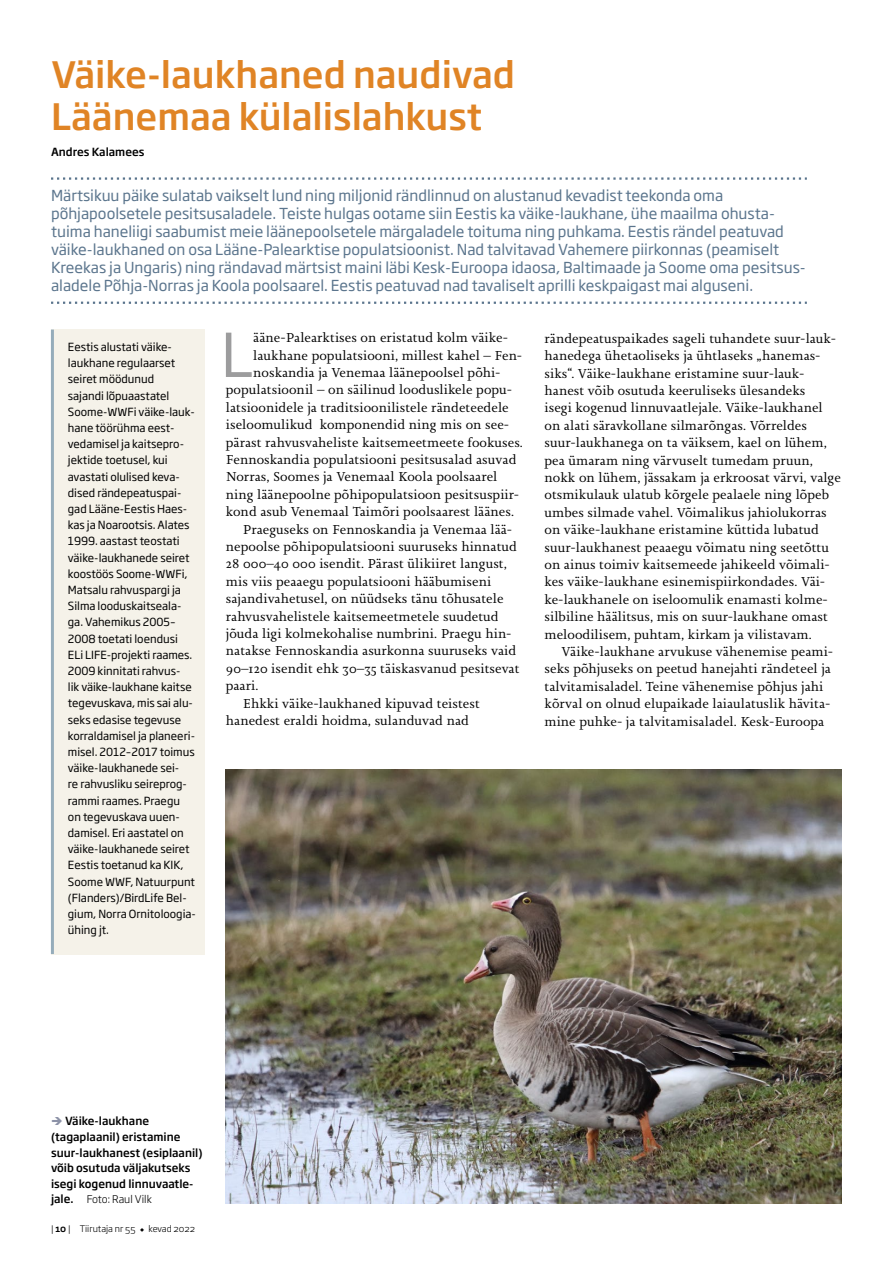
<style>
.page{position:relative;width:893px;height:1263px;background:#fff}
.page>*{position:absolute;margin:0;border:0;box-sizing:border-box;transform-origin:0 0}
.Tekst_dropcap_3{font:59.7px "Soho Gothic Pro";color:#9c9c9d}
.Pealkiri{font:500 36px/42px "Soho Gothic Pro";color:#e08425}
.Kokkuvõte{font:15px/18px "Soho Gothic Pro";color:#5b758d}
.Tekst_taandega{font:13.5px/17.4px "Joanna Nova W06";letter-spacing:.005em;color:#000}
.Tekst_dropcap_3-2{font:13.5px "Joanna Nova W06";letter-spacing:.005em;color:#000}
.Tekst{font:11.1px/16.2px "Soho Gothic Pro";color:#000}
.Foto_allkiri_noolega{font:500 11.1px/15.6px "Soho Gothic Pro";color:#000}
.Autor{font:500 11.1px "Soho Gothic Pro";color:#000}
.Foto_allkiri_noolega-2{font:300 10.5px "Soho Gothic Pro";color:#000}
.t1{font:300 9px "Soho Gothic Pro";color:#000}
.s1{color:#8c92a7}
.s2{font-weight:500;font-size:11.1px}
.s3{font-weight:500}
.s4{font-family:"Alegreya Sans";font-weight:800}
</style>
<div class="page">
<svg style="left:51px;top:177px;width:756px;height:3px"></svg>
<svg style="left:51px;top:302px;width:756px;height:2px"></svg>
<div style="left:51px;top:330px;width:154px;height:625px;background:#f5f2e9"></div>
<hr style="left:51px;top:330px;width:3px;height:624px;background:#95acba">
<img style="left:226px;top:770px;width:616px;height:433px">
<p class="Pealkiri" style="left:51px;top:51px;width:465px">Väike-laukhaned naudivad<br>Läänemaa külalislahkust</p>
<p class="Autor" style="left:51px;top:143px;width:95px">Andres Kalamees</p>
<p class="Kokkuvõte" style="left:51px;top:186px;width:756px">Märtsikuu päike sulatab vaikselt lund ning miljonid rändlinnud on alustanud kevadist teekonda oma põhjapoolsetele pesitsusaladele. Teiste hulgas ootame siin Eestis ka väike-laukhane, ühe maailma ohusta&shy;tuima haneliigi saabumist meie läänepoolsetele märgaladele toituma ning puhkama. Eestis rändel peatuvad väike-laukhaned on osa Lääne-Palearktise populatsioonist. Nad talvitavad Vahemere piirkonnas (peamiselt Kreekas ja Ungaris) ning rändavad märtsist maini läbi Kesk-Euroopa idaosa, Baltimaade ja Soome oma pesitsus&shy;aladele Põhja-Norras ja Koola poolsaarel. Eestis peatuvad nad tavaliselt aprilli keskpaigast mai alguseni.</p>
<p class="Tekst" style="left:68px;top:338px;width:130px">Eestis alustati väike&shy;laukhane regulaarset seiret möödunud<br>sajandi lõpuaastatel<br>Soome-WWFi väike-lauk&shy;hane töörühma eest&shy;vedamisel ja kaitsepro&shy;jektide toetusel, kui avastati olulised keva&shy;dised rändepeatuspai&shy;gad Lääne-Eestis Haes&shy;kas ja Noarootsis. Alates<br>1999. aastast teostati väike-laukhanede seiret koostöös Soome-WWFi,<br>Matsalu rahvuspargi ja<br>Silma looduskaitseala&shy;ga. Vahemikus 2005–<br>2008 toetati loendusi<br>ELi LIFE-projekti raames.<br>2009 kinnitati rahvus-<br>lik väike-laukhane kaitse tegevuskava, mis sai alu&shy;seks edasise tegevuse korraldamisel ja planeeri&shy;misel. 2012–2017 toimus väike-laukhanede sei-<br>re rahvusliku seireprog&shy;rammi raames. Praegu<br>on tegevuskava uuen&shy;damisel. Eri aastatel on väike-laukhanede seiret<br>Eestis toetanud ka KIK,<br>Soome WWF, Natuurpunt (Flanders)/BirdLife Bel&shy;gium, Norra Ornitoloogia&shy;ühing jt.</p>
<p class="Tekst_dropcap_3" style="left:221px;top:309px;width:34px">L</p>
<p class="Tekst_dropcap_3-2" style="left:253px;top:329px;width:256px">ääne-Palearktises on eristatud kolm väike-</p>
<p class="Tekst_dropcap_3-2" style="left:253px;top:346px;width:270px">laukhane populatsiooni, millest kahel – Fen-</p>
<p class="Tekst_dropcap_3-2" style="left:253px;top:364px;width:249px">noskandia ja Venemaa läänepoolsel põhi-</p>
<p class="Tekst_dropcap_3-2" style="left:226px;top:381px;width:288px">populatsioonil – on säilinud looduslikele popu-</p>
<p class="Tekst_dropcap_3-2" style="left:226px;top:398px;width:284px">latsioonidele ja traditsioonilistele rändeteedele</p>
<p class="Tekst_dropcap_3-2" style="left:226px;top:416px;width:285px">iseloomulikud komponendid ning mis on see-</p>
<p class="Tekst_dropcap_3-2" style="left:226px;top:433px;width:299px">pärast rahvusvaheliste kaitsemeetmeete fookuses.</p>
<p class="Tekst_dropcap_3-2" style="left:226px;top:451px;width:292px">Fennoskandia populatsiooni pesitsusalad asuvad</p>
<p class="Tekst_dropcap_3-2" style="left:226px;top:468px;width:273px">Norras, Soomes ja Venemaal Koola poolsaarel</p>
<p class="Tekst_dropcap_3-2" style="left:226px;top:485px;width:295px">ning läänepoolne põhipopulatsioon pesitsuspiir-</p>
<p class="Tekst_dropcap_3-2" style="left:226px;top:503px;width:290px">kond asub Venemaal Taimõri poolsaarest läänes.</p>
<p class="Tekst_taandega" style="left:226px;top:520px;width:295px;text-indent:17px">Praeguseks on Fennoskandia ja Venemaa lää&shy;nepoolse põhipopulatsiooni suuruseks hinnatud 28 000–40 000 isendit. Pärast ülikiiret langust, mis viis peaaegu populatsiooni hääbumiseni sajandivahetusel, on nüüdseks tänu tõhusatele rahvusvahelistele kaitsemeetmetele suudetud jõuda ligi kolmekohalise numbrini. Praegu hin&shy;natakse Fennoskandia asurkonna suuruseks vaid 90–120 isendit ehk 30–35 täiskasvanud pesitsevat paari.</p>
<p class="Tekst_taandega" style="left:226px;top:694px;width:256px;text-indent:17px">Ehkki väike-laukhaned kipuvad teistest hanedest eraldi hoidma, sulanduvad nad</p>
<p class="Tekst_taandega" style="left:544px;top:329px;width:298px">rändepeatuspaikades sageli tuhandete suur-lauk&shy;hanedega ühetaoliseks ja ühtlaseks „hanemas&shy;siks“. Väike-laukhane eristamine suur-lauk&shy;hanest võib osutuda keeruliseks ülesandeks<br>isegi kogenud linnuvaatlejale. Väike-laukhanel on alati säravkollane silmarõngas. Võrreldes suur-laukhanega on ta väiksem, kael on lühem, pea ümaram ning värvuselt tumedam pruun, nokk on lühem, jässakam ja erkroosat värvi, valge otsmikulauk ulatub kõrgele pealaele ning lõpeb umbes silmade vahel. Võimalikus jahiolukorras on väike-laukhane eristamine küttida lubatud suur-laukhanest peaaegu võimatu ning seetõttu on ainus toimiv kaitsemeede jahikeeld võimali&shy;kes väike-laukhane esinemispiirkondades. Väi&shy;ke-laukhanele on iseloomulik enamasti kolme&shy;silbiline häälitsus, mis on suur-laukhane omast meloodilisem, puhtam, kirkam ja vilistavam.</p>
<p class="Tekst_taandega" style="left:544px;top:643px;width:290px;text-indent:17px">Väike-laukhane arvukuse vähenemise peami&shy;seks põhjuseks on peetud hanejahti rändeteel ja talvitamisaladel. Teine vähenemise põhjus jahi kõrval on olnud elupaikade laiaulatuslik hävita&shy;mine puhke- ja talvitamisaladel. Kesk-Euroopa</p>
<p class="Foto_allkiri_noolega" style="left:51px;top:1113px;width:153px"><span class="s1">➔</span> Väike-laukhane (tagaplaanil) eristamine suur-laukhanest (esiplaanil) võib osutuda väljakutseks isegi kogenud linnuvaatle-</p>
<p class="Foto_allkiri_noolega-2" style="left:51px;top:1191px;width:102px"><span class="s2">jale.</span> Foto: Raul Vilk</p>
<p class="t1" style="left:51px;top:1221px;width:145px">| <span class="s3">10</span> | Tiirutaja nr 55 <span class="s4">◆</span> kevad 2022</p>
</div>
